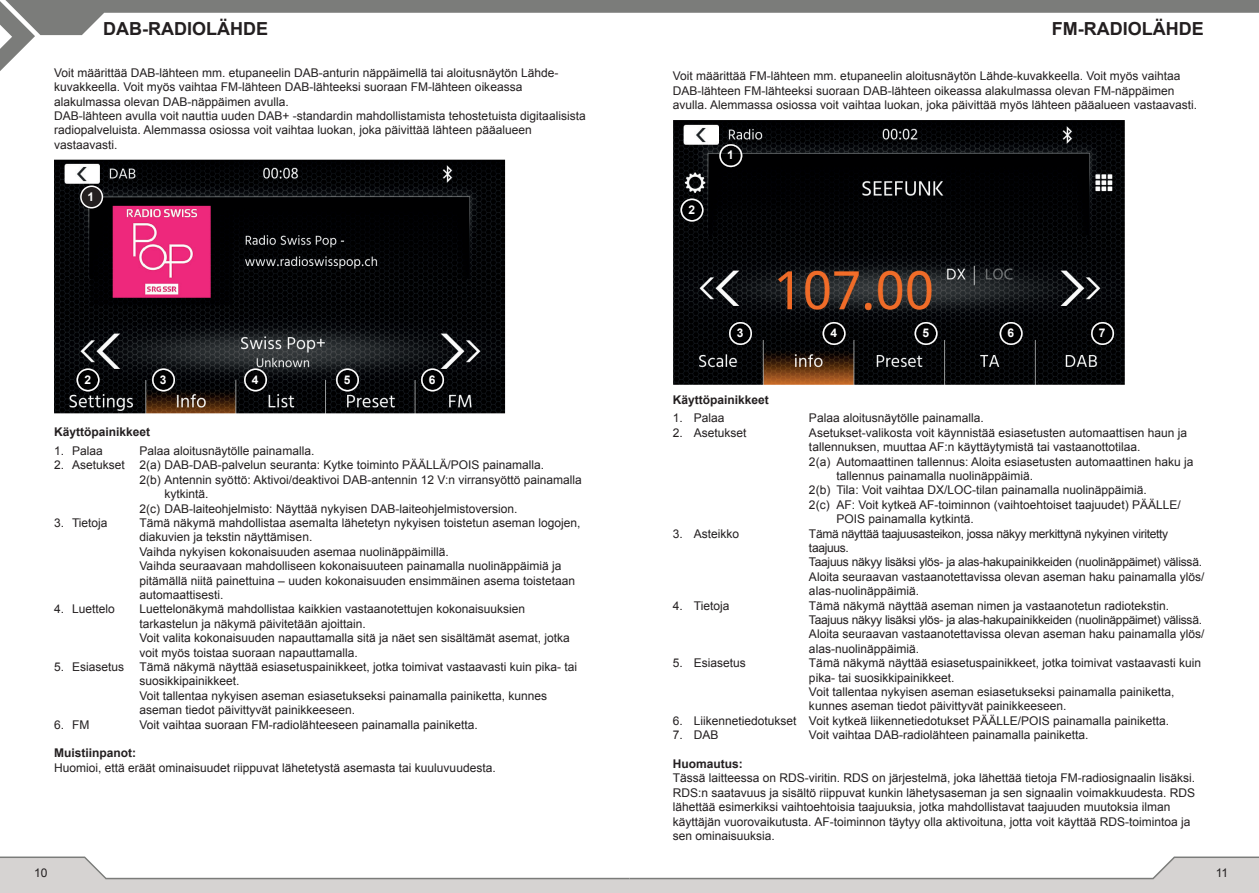
<style>
.page{position:relative;width:1259px;height:893px;background:#fff}
.page>*{position:absolute;margin:0;border:0;box-sizing:border-box;transform-origin:0 0}
.t1{font:700 18px "Arial";color:#231f20}
.t2{font:12px/14.4px "Arial";color:#231f20}
.t3{font:12px/14.4px "Arial";letter-spacing:-.02em;color:#231f20}
.t4{font:700 12px "Arial";color:#231f20}
.t5{font:700 12px "Arial";color:#fff}
</style>
<div class="page">
<div style="left:0;top:880px;width:1259px;height:13px;background:#d6d3d2"></div>
<svg style="left:0;top:856px;width:1259px;height:24px"></svg>
<svg style="left:0;top:0;width:1259px;height:71px"></svg>
<img style="left:54px;top:160px;width:451px;height:253px">
<div style="left:81px;top:186px;width:21px;height:22px;background:#231f20;border-radius:50%"></div>
<div style="left:80px;top:186px;width:23px;height:22px;border:2px solid #fff;border-radius:50%"></div>
<img style="left:77px;top:368px;width:22px;height:1px">
<img style="left:77px;top:369px;width:22px;height:22px">
<div style="left:77px;top:368px;width:22px;height:23px;border:2px solid #fff;border-radius:50%"></div>
<img style="left:152px;top:368px;width:23px;height:23px">
<img style="left:153px;top:369px;width:21px;height:22px">
<div style="left:152px;top:368px;width:23px;height:23px;border:2px solid #fff;border-radius:50%"></div>
<img style="left:244px;top:368px;width:23px;height:23px">
<img style="left:245px;top:369px;width:21px;height:22px">
<div style="left:244px;top:368px;width:23px;height:23px;border:2px solid #fff;border-radius:50%"></div>
<img style="left:336px;top:368px;width:23px;height:23px">
<img style="left:337px;top:369px;width:21px;height:22px">
<div style="left:336px;top:368px;width:23px;height:23px;border:2px solid #fff;border-radius:50%"></div>
<img style="left:421px;top:368px;width:23px;height:23px">
<img style="left:422px;top:369px;width:21px;height:22px">
<div style="left:421px;top:368px;width:23px;height:23px;border:2px solid #fff;border-radius:50%"></div>
<img style="left:673px;top:120px;width:451px;height:265px">
<img style="left:719px;top:144px;width:23px;height:23px">
<img style="left:720px;top:145px;width:21px;height:21px">
<div style="left:719px;top:144px;width:23px;height:23px;border:2px solid #fff;border-radius:50%"></div>
<img style="left:680px;top:199px;width:23px;height:23px">
<img style="left:681px;top:199px;width:22px;height:22px">
<div style="left:680px;top:199px;width:23px;height:23px;border:2px solid #fff;border-radius:50%"></div>
<img style="left:729px;top:322px;width:23px;height:23px">
<img style="left:730px;top:323px;width:21px;height:21px">
<div style="left:729px;top:322px;width:23px;height:23px;border:2px solid #fff;border-radius:50%"></div>
<img style="left:822px;top:322px;width:23px;height:23px">
<img style="left:823px;top:323px;width:22px;height:21px">
<div style="left:822px;top:322px;width:23px;height:23px;border:2px solid #fff;border-radius:50%"></div>
<img style="left:914px;top:322px;width:23px;height:23px">
<img style="left:915px;top:323px;width:21px;height:21px">
<div style="left:914px;top:322px;width:23px;height:23px;border:2px solid #fff;border-radius:50%"></div>
<img style="left:999px;top:322px;width:23px;height:23px">
<img style="left:1000px;top:323px;width:22px;height:21px">
<div style="left:999px;top:322px;width:23px;height:23px;border:2px solid #fff;border-radius:50%"></div>
<img style="left:1091px;top:322px;width:23px;height:23px">
<img style="left:1091px;top:323px;width:22px;height:21px">
<div style="left:1091px;top:322px;width:23px;height:23px;border:2px solid #fff;border-radius:50%"></div>
<h1 class="t1" style="left:103px;top:17px;width:166px">DAB-RADIOLÄHDE</h1>
<p class="t2" style="left:54px;top:65px;width:533px">Voit määrittää DAB-lähteen mm. etupaneelin DAB-anturin näppäimellä tai aloitusnäytön Lähde&shy;kuvakkeella. Voit myös vaihtaa FM-lähteen DAB-lähteeksi suoraan FM-lähteen oikeassa alakulmassa olevan DAB-näppäimen avulla.<br>DAB-lähteen avulla voit nauttia uuden DAB+ -standardin mahdollistamista tehostetuista digitaalisista radiopalveluista. Alemmassa osiossa voit vaihtaa luokan, joka päivittää lähteen pääalueen vastaavasti.</p>
<p class="t5" style="left:88px;top:189px;width:8px">1</p>
<p class="t5" style="left:84px;top:372px;width:8px">2</p>
<p class="t5" style="left:160px;top:372px;width:8px">3</p>
<p class="t5" style="left:252px;top:372px;width:8px">4</p>
<p class="t5" style="left:344px;top:372px;width:8px">5</p>
<p class="t5" style="left:429px;top:372px;width:8px">6</p>
<p class="t4" style="left:54px;top:424px;width:98px">Käyttöpainikkeet</p>
<p class="t2" style="left:54px;top:444px;width:50px">1. Palaa</p>
<p class="t2" style="left:140px;top:444px;width:176px">Palaa aloitusnäytölle painamalla.</p>
<p class="t2" style="left:54px;top:458px;width:492px">2. Asetukset 2(a) DAB-DAB-palvelun seuranta: Kytke toiminto PÄÄLLÄ/POIS painamalla.</p>
<p class="t2" style="left:140px;top:472px;width:444px">2(b) Antennin syöttö: Aktivoi/deaktivoi DAB-antennin 12 V:n virransyöttö painamalla</p>
<p class="t2" style="left:165px;top:487px;width:46px">kytkintä.</p>
<p class="t2" style="left:140px;top:501px;width:379px">2(c) DAB-laiteohjelmisto: Näyttää nykyisen DAB-laiteohjelmistoversion.</p>
<p class="t2" style="left:54px;top:516px;width:55px">3. Tietoja</p>
<p class="t2" style="left:140px;top:516px;width:442px">Tämä näkymä mahdollistaa asemalta lähetetyn nykyisen toistetun aseman logojen, diakuvien ja tekstin näyttämisen.<br>Vaihda nykyisen kokonaisuuden asemaa nuolinäppäimillä.<br>Vaihda seuraavaan mahdolliseen kokonaisuuteen painamalla nuolinäppäimiä ja pitämällä niitä painettuina – uuden kokonaisuuden ensimmäinen asema toistetaan automaattisesti.</p>
<p class="t2" style="left:54px;top:602px;width:62px">4. Luettelo</p>
<p class="t2" style="left:140px;top:602px;width:432px">Luettelonäkymä mahdollistaa kaikkien vastaanotettujen kokonaisuuksien tarkastelun ja näkymä päivitetään ajoittain.<br>Voit valita kokonaisuuden napauttamalla sitä ja näet sen sisältämät asemat, jotka voit myös toistaa suoraan napauttamalla.</p>
<p class="t2" style="left:54px;top:660px;width:72px">5. Esiasetus</p>
<p class="t2" style="left:140px;top:660px;width:439px">Tämä näkymä näyttää esiasetuspainikkeet, jotka toimivat vastaavasti kuin pika- tai suosikkipainikkeet.<br>Voit tallentaa nykyisen aseman esiasetukseksi painamalla painiketta, kunnes aseman tiedot päivittyvät painikkeeseen.</p>
<p class="t2" style="left:54px;top:717px;width:37px">6. FM</p>
<p class="t2" style="left:140px;top:717px;width:340px">Voit vaihtaa suoraan FM-radiolähteeseen painamalla painiketta.</p>
<p class="t4" style="left:54px;top:745px;width:83px">Muistiinpanot:</p>
<p class="t2" style="left:54px;top:760px;width:443px">Huomioi, että eräät ominaisuudet riippuvat lähetetystä asemasta tai kuuluvuudesta.</p>
<h1 class="t1" style="left:1051px;top:17px;width:153px">FM-RADIOLÄHDE</h1>
<p class="t2" style="left:673px;top:69px;width:526px">Voit määrittää FM-lähteen mm. etupaneelin aloitusnäytön Lähde-kuvakkeella. Voit myös vaihtaa<br>DAB-lähteen FM-lähteeksi suoraan DAB-lähteen oikeassa alakulmassa olevan FM-näppäimen avulla. Alemmassa osiossa voit vaihtaa luokan, joka päivittää myös lähteen pääalueen vastaavasti.</p>
<p class="t5" style="left:727px;top:147px;width:8px">1</p>
<p class="t5" style="left:688px;top:202px;width:8px">2</p>
<p class="t5" style="left:737px;top:325px;width:8px">3</p>
<p class="t5" style="left:830px;top:325px;width:8px">4</p>
<p class="t5" style="left:922px;top:325px;width:8px">5</p>
<p class="t5" style="left:1007px;top:325px;width:8px">6</p>
<p class="t5" style="left:1099px;top:325px;width:8px">7</p>
<p class="t4" style="left:673px;top:392px;width:98px">Käyttöpainikkeet</p>
<p class="t2" style="left:673px;top:411px;width:53px">1. Palaa</p>
<p class="t2" style="left:809px;top:411px;width:176px">Palaa aloitusnäytölle painamalla.</p>
<p class="t2" style="left:673px;top:425px;width:75px">2. Asetukset</p>
<p class="t2" style="left:809px;top:425px;width:380px">Asetukset-valikosta voit käynnistää esiasetusten automaattisen haun ja</p>
<p class="t2" style="left:809px;top:440px;width:333px">tallennuksen, muuttaa AF:n käyttäytymistä tai vastaanottotilaa.</p>
<p class="t2" style="left:809px;top:454px;width:386px">2(a) Automaattinen tallennus: Aloita esiasetusten automaattinen haku ja</p>
<p class="t2" style="left:836px;top:469px;width:198px">tallennus painamalla nuolinäppäimiä.</p>
<p class="t2" style="left:809px;top:483px;width:339px">2(b) Tila: Voit vaihtaa DX/LOC-tilan painamalla nuolinäppäimiä.</p>
<p class="t2" style="left:809px;top:497px;width:373px">2(c) AF: Voit kytkeä AF-toiminnon (vaihtoehtoiset taajuudet) PÄÄLLE/</p>
<p class="t2" style="left:836px;top:512px;width:139px">POIS painamalla kytkintä.</p>
<p class="t2" style="left:673px;top:526px;width:68px">3. Asteikko</p>
<p class="t3" style="left:809px;top:526px;width:397px">Tämä näyttää taajuusasteikon, jossa näkyy merkittynä nykyinen viritetty taajuus.<br>Taajuus näkyy lisäksi ylös- ja alas-hakupainikkeiden (nuolinäppäimet) välissä.<br>Aloita seuraavan vastaanotettavissa olevan aseman haku painamalla ylös/ alas-nuolinäppäimiä.</p>
<p class="t2" style="left:673px;top:598px;width:58px">4. Tietoja</p>
<p class="t2" style="left:809px;top:598px;width:397px">Tämä näkymä näyttää aseman nimen ja vastaanotetun radiotekstin.<br>Taajuus näkyy lisäksi ylös- ja alas-hakupainikkeiden (nuolinäppäimet) välissä.<br>Aloita seuraavan vastaanotettavissa olevan aseman haku painamalla ylös/ alas-nuolinäppäimiä.</p>
<p class="t2" style="left:673px;top:656px;width:75px">5. Esiasetus</p>
<p class="t2" style="left:809px;top:656px;width:394px">Tämä näkymä näyttää esiasetuspainikkeet, jotka toimivat vastaavasti kuin pika- tai suosikkipainikkeet.<br>Voit tallentaa nykyisen aseman esiasetukseksi painamalla painiketta, kunnes aseman tiedot päivittyvät painikkeeseen.</p>
<p class="t2" style="left:673px;top:713px;width:498px">6. Liikennetiedotukset Voit kytkeä liikennetiedotukset PÄÄLLE/POIS painamalla painiketta.</p>
<p class="t2" style="left:673px;top:728px;width:47px">7. DAB</p>
<p class="t2" style="left:809px;top:728px;width:281px">Voit vaihtaa DAB-radiolähteen painamalla painiketta.</p>
<p class="t4" style="left:673px;top:756px;width:71px">Huomautus:</p>
<p class="t2" style="left:673px;top:771px;width:524px">Tässä laitteessa on RDS-viritin. RDS on järjestelmä, joka lähettää tietoja FM-radiosignaalin lisäksi.<br>RDS:n saatavuus ja sisältö riippuvat kunkin lähetysaseman ja sen signaalin voimakkuudesta. RDS lähettää esimerkiksi vaihtoehtoisia taajuuksia, jotka mahdollistavat taajuuden muutoksia ilman käyttäjän vuorovaikutusta. AF-toiminnon täytyy olla aktivoituna, jotta voit käyttää RDS-toimintoa ja sen ominaisuuksia.</p>
<p class="t2" style="left:34px;top:865px;width:15px">10</p>
<p class="t2" style="left:1215px;top:865px;width:14px">11</p>
</div>
